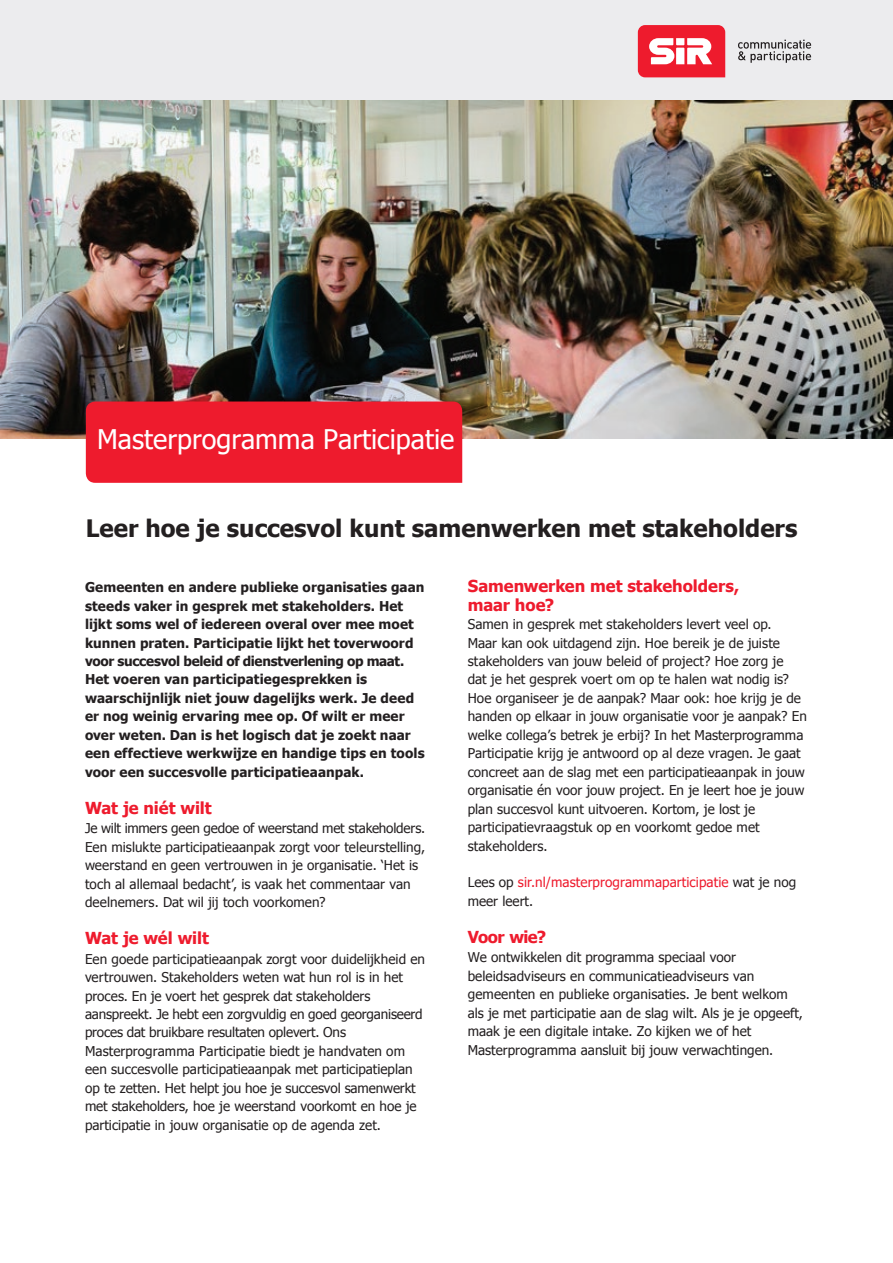
<style>
.page{position:relative;width:893px;height:1263px;background:#fff}
.page>*{position:absolute;margin:0;border:0;box-sizing:border-box;transform-origin:0 0}
.t1{font:27px "Tahoma";color:#fff}
.t2{font:700 24px "Tahoma";color:#231f20}
.t3{font:700 16.5px/18.5px "Tahoma";letter-spacing:-.005em;color:#ee1b2d}
.t4{font:13.5px/18.5px "Tahoma";color:#231f20}
.t5{font:700 13.5px/18.5px "Tahoma";letter-spacing:.005em;color:#231f20}
.t6{font:13.5px/18.5px "Tahoma";letter-spacing:.005em;color:#ee1b2d}
.s1{color:#231f20}
</style>
<div class="page">
<div style="left:0;top:0;width:893px;height:100px;background:#ececee"></div>
<svg style="left:638px;top:25px;width:87px;height:52px"></svg>
<svg style="left:738px;top:40px;width:73px;height:23px"></svg>
<img style="left:0;top:100px;width:893px;height:338px">
<div style="left:86px;top:401px;width:376px;height:82px;background:#ee1b2d"></div>
<h1 class="t1" style="left:97px;top:421px;width:359px">Masterprogramma Participatie</h1>
<h2 class="t2" style="left:86px;top:511px;width:713px">Leer hoe je succesvol kunt samenwerken met stakeholders</h2>
<p class="t5" style="left:85px;top:577px;width:341px">Gemeenten en andere publieke organisaties gaan steeds vaker in gesprek met stakeholders. Het lijkt soms wel of iedereen overal over mee moet kunnen praten. Participatie lijkt het toverwoord voor succesvol beleid of dienstverlening op maat.<br>Het voeren van participatiegesprekken is waarschijnlijk niet jouw dagelijks werk. Je deed er nog weinig ervaring mee op. Of wilt er meer over weten. Dan is het logisch dat je zoekt naar een effectieve werkwijze en handige tips en tools voor een succesvolle participatieaanpak.</p>
<p class="t3" style="left:85px;top:797px;width:128px">Wat je niét wilt</p>
<p class="t4" style="left:85px;top:818px;width:342px">Je wilt immers geen gedoe of weerstand met stakeholders.<br>Een mislukte participatieaanpak zorgt voor teleurstelling, weerstand en geen vertrouwen in je organisatie. ‘Het is toch al allemaal bedacht’, is vaak het commentaar van deelnemers. Dat wil jij toch voorkomen?</p>
<p class="t3" style="left:85px;top:928px;width:125px">Wat je wél wilt</p>
<p class="t4" style="left:85px;top:949px;width:342px">Een goede participatieaanpak zorgt voor duidelijkheid en vertrouwen. Stakeholders weten wat hun rol is in het proces. En je voert het gesprek dat stakeholders aanspreekt. Je hebt een zorgvuldig en goed georganiseerd proces dat bruikbare resultaten oplevert. Ons Masterprogramma Participatie biedt je handvaten om een succesvolle participatieaanpak met participatieplan op te zetten. Het helpt jou hoe je succesvol samenwerkt met stakeholders, hoe je weerstand voorkomt en hoe je participatie in jouw organisatie op de agenda zet.</p>
<p class="t3" style="left:468px;top:576px;width:273px">Samenwerken met stakeholders, maar hoe?</p>
<p class="t4" style="left:468px;top:614px;width:341px">Samen in gesprek met stakeholders levert veel op.<br>Maar kan ook uitdagend zijn. Hoe bereik je de juiste stakeholders van jouw beleid of project? Hoe zorg je<br>dat je het gesprek voert om op te halen wat nodig is?<br>Hoe organiseer je de aanpak? Maar ook: hoe krijg je de handen op elkaar in jouw organisatie voor je aanpak? En welke collega’s betrek je erbij? In het Masterprogramma Participatie krijg je antwoord op al deze vragen. Je gaat concreet aan de slag met een participatieaanpak in jouw organisatie én voor jouw project. En je leert hoe je jouw plan succesvol kunt uitvoeren. Kortom, je lost je participatievraagstuk op en voorkomt gedoe met stakeholders.</p>
<p class="t6" style="left:468px;top:873px;width:330px"><span class="s1">Lees op</span> sir.nl/masterprogrammaparticipatie <span class="s1">wat je nog meer leert.</span></p>
<p class="t3" style="left:468px;top:926px;width:80px">Voor wie?</p>
<p class="t4" style="left:468px;top:948px;width:337px">We ontwikkelen dit programma speciaal voor beleidsadviseurs en communicatieadviseurs van gemeenten en publieke organisaties. Je bent welkom als je met participatie aan de slag wilt. Als je je opgeeft, maak je een digitale intake. Zo kijken we of het Masterprogramma aansluit bij jouw verwachtingen.</p>
</div>
